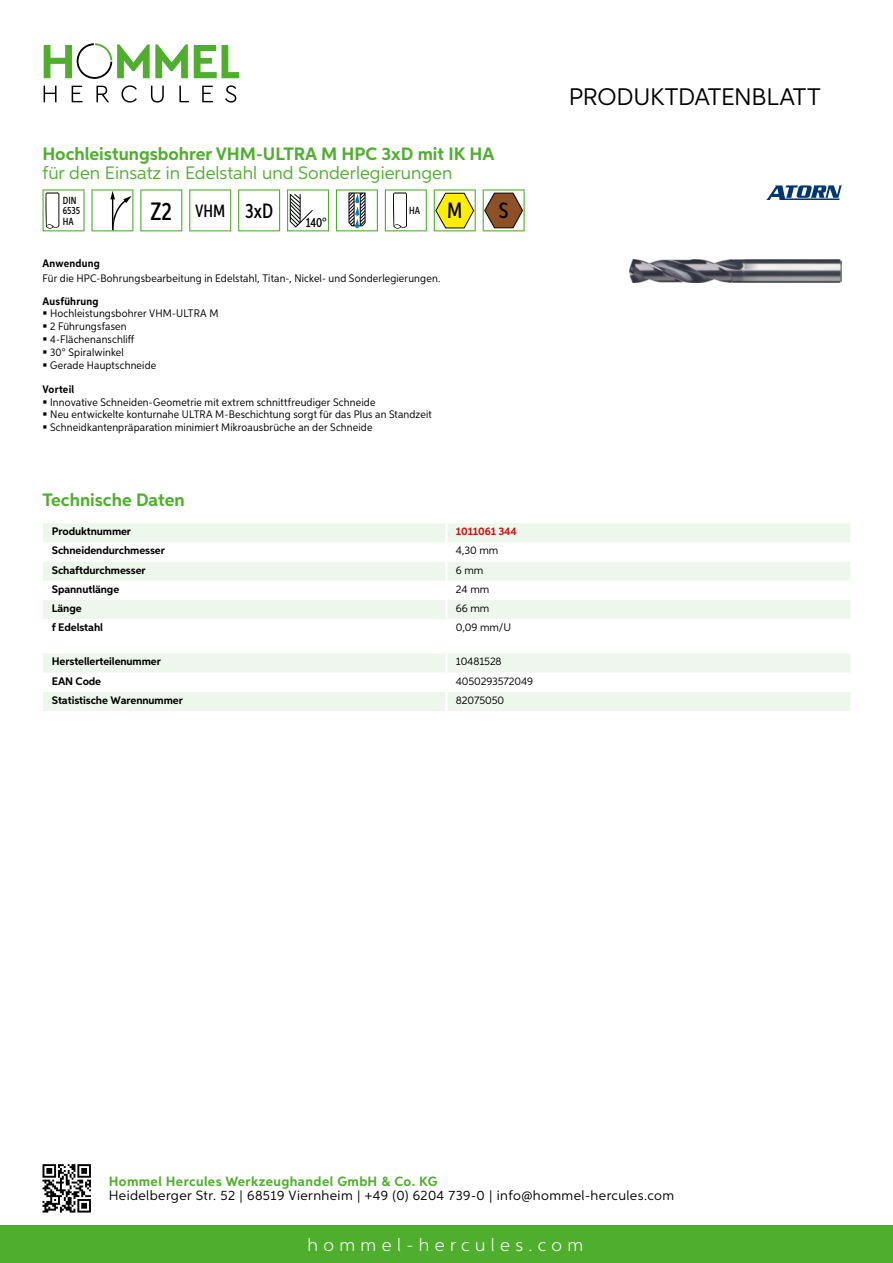
<style>
.page{position:relative;width:893px;height:1263px;background:#fff}
.page>*{position:absolute;margin:0;border:0;box-sizing:border-box;transform-origin:0 0}
.t1{font:24px "Aspira";letter-spacing:-.01em;color:#000}
.t2{font:500 22.2px "Aspira XX Nar";color:#000}
.t3{font:700 18px "Aspira";color:#50ae2f}
.t4{font:18px "Aspira";color:#50ae2f}
.t5{font:300 18px "Aspira";letter-spacing:.3em;color:#fff}
.t6{font:500 17.85px "Aspira XX Nar";color:#000}
.t7{font:13.5px "Aspira";letter-spacing:.03em;color:#000}
.t8{font:700 13.5px "Aspira";letter-spacing:.03em;color:#50ae2f}
.t9{font:500 13.35px "Aspira XX Nar";color:#000}
.t10{font:10.95px/12.8px "Aspira Nar";letter-spacing:.015em;color:#000}
.t11{font:700 10.95px "Aspira";letter-spacing:-.01em;color:#000}
.t12{font:10.95px "Aspira";letter-spacing:-.01em;color:#000}
.t13{font:700 10.95px "Aspira Nar";letter-spacing:.02em;color:#000}
.t14{font:700 10.95px "Aspira";letter-spacing:-.01em;color:#cd1013}
.t15{font:500 10.35px/10.4px "Aspira XX Nar";color:#000}
.s1{font-size:25.2px}
.s2{font-size:20.7px}
.s3{font-size:22.2px}
</style>
<div class="page">
<div style="left:0;top:1226px;width:893px;height:37px;background:#50ae2f"></div>
<svg style="left:43px;top:1164px;width:48px;height:48px"></svg>
<svg style="left:194px;top:45px;width:45px;height:33px"></svg>
<svg style="left:44px;top:43px;width:144px;height:36px"></svg>
<svg style="left:44px;top:86px;width:13px;height:16px"></svg>
<svg style="left:72px;top:86px;width:10px;height:16px"></svg>
<svg style="left:96px;top:86px;width:13px;height:16px"></svg>
<svg style="left:121px;top:85px;width:16px;height:18px"></svg>
<svg style="left:151px;top:86px;width:13px;height:17px"></svg>
<svg style="left:179px;top:86px;width:10px;height:16px"></svg>
<svg style="left:202px;top:86px;width:11px;height:16px"></svg>
<svg style="left:225px;top:85px;width:11px;height:18px"></svg>
<div style="left:43px;top:523px;width:807px;height:19px;background:#eef7eb"></div>
<svg style="left:43px;top:562px;width:807px;height:57px;fill:#eef7eb"></svg>
<hr style="left:445px;top:523px;width:3px;height:19px;background:#fff">
<hr style="left:445px;top:562px;width:3px;height:19px;background:#fff">
<hr style="left:445px;top:581px;width:3px;height:19px;background:#fff">
<hr style="left:445px;top:600px;width:3px;height:19px;background:#fff">
<svg style="left:43px;top:654px;width:807px;height:57px"></svg>
<hr style="left:445px;top:692px;width:3px;height:19px;background:#fff">
<svg style="left:43px;top:189px;width:42px;height:42px"></svg>
<svg style="left:91px;top:189px;width:42px;height:42px"></svg>
<svg style="left:140px;top:189px;width:42px;height:42px"></svg>
<svg style="left:189px;top:189px;width:42px;height:42px"></svg>
<svg style="left:238px;top:189px;width:42px;height:42px"></svg>
<svg style="left:287px;top:189px;width:42px;height:42px"></svg>
<svg style="left:336px;top:189px;width:42px;height:42px"></svg>
<svg style="left:385px;top:189px;width:42px;height:42px"></svg>
<svg style="left:434px;top:189px;width:42px;height:42px"></svg>
<svg style="left:483px;top:189px;width:42px;height:42px"></svg>
<img style="left:629px;top:259px;width:213px;height:24px">
<svg style="left:766px;top:185px;width:76px;height:15px"></svg>
<h3 class="t3" style="left:43px;top:142px;width:453px">Hochleistungsbohrer VHM-ULTRA M HPC 3xD mit IK HA</h3>
<h3 class="t4" style="left:43px;top:162px;width:411px">für den Einsatz in Edelstahl und Sonderlegierungen</h3>
<p class="t15" style="left:63px;top:195px;width:19px">DIN<br>6535<br>HA</p>
<h3 class="t6" style="left:151px;top:200px;width:124px"><span class="s1">Z2</span> VHM <span class="s2">3xD</span></h3>
<p class="t9" style="left:306px;top:215px;width:22px">140°</p>
<p class="t15" style="left:409px;top:205px;width:55px">HA <span class="s3">M</span></p>
<h2 class="t2" style="left:499px;top:197px;width:11px">S</h2>
<p class="t13" style="left:43px;top:257px;width:59px">Anwendung</p>
<p class="t10" style="left:43px;top:272px;width:399px">Für die HPC-Bohrungsbearbeitung in Edelstahl, Titan-, Nickel- und Sonderlegierungen.</p>
<p class="t13" style="left:43px;top:294px;width:58px">Ausführung</p>
<p class="t10" style="left:50px;top:307px;width:170px">Hochleistungsbohrer VHM-ULTRA M<br>2 Führungsfasen<br>4-Flächenanschliff<br>30° Spiralwinkel<br>Gerade Hauptschneide</p>
<p class="t13" style="left:43px;top:382px;width:33px">Vorteil</p>
<p class="t10" style="left:50px;top:395px;width:383px">Innovative Schneiden-Geometrie mit extrem schnittfreudiger Schneide<br>Neu entwickelte konturnahe ULTRA M-Beschichtung sorgt für das Plus an Standzeit<br>Schneidkantenpräparation minimiert Mikroausbrüche an der Schneide</p>
<h3 class="t3" style="left:43px;top:489px;width:144px">Technische Daten</h3>
<p class="t11" style="left:52px;top:525px;width:81px">Produktnummer</p>
<p class="t14" style="left:456px;top:525px;width:63px">1011061 344</p>
<p class="t11" style="left:52px;top:544px;width:115px">Schneidendurchmesser</p>
<p class="t12" style="left:456px;top:544px;width:44px">4,30 mm</p>
<p class="t11" style="left:52px;top:563px;width:95px">Schaftdurchmesser</p>
<p class="t12" style="left:456px;top:563px;width:29px">6 mm</p>
<p class="t11" style="left:52px;top:582px;width:69px">Spannutlänge</p>
<p class="t12" style="left:456px;top:582px;width:35px">24 mm</p>
<p class="t11" style="left:52px;top:601px;width:31px">Länge</p>
<p class="t12" style="left:456px;top:601px;width:35px">66 mm</p>
<p class="t11" style="left:52px;top:620px;width:53px">f Edelstahl</p>
<p class="t12" style="left:456px;top:620px;width:55px">0,09 mm/U</p>
<p class="t11" style="left:52px;top:655px;width:111px">Herstellerteilenummer</p>
<p class="t12" style="left:456px;top:655px;width:47px">10481528</p>
<p class="t11" style="left:52px;top:674px;width:51px">EAN Code</p>
<p class="t12" style="left:456px;top:674px;width:79px">4050293572049</p>
<p class="t11" style="left:52px;top:693px;width:132px">Statistische Warennummer</p>
<p class="t12" style="left:456px;top:693px;width:50px">82075050</p>
<h1 class="t1" style="left:569px;top:82px;width:253px">Produktdatenblatt</h1>
<p class="t8" style="left:109px;top:1172px;width:330px">Hommel Hercules Werkzeughandel GmbH &amp; Co. KG</p>
<p class="t7" style="left:109px;top:1187px;width:567px">Heidelberger Str. 52 | 68519 Viernheim | +49 (0) 6204 739-0 | info@hommel-hercules.com</p>
<h3 class="t5" style="left:307px;top:1234px;width:277px">hommel-hercules.com</h3>
</div>
